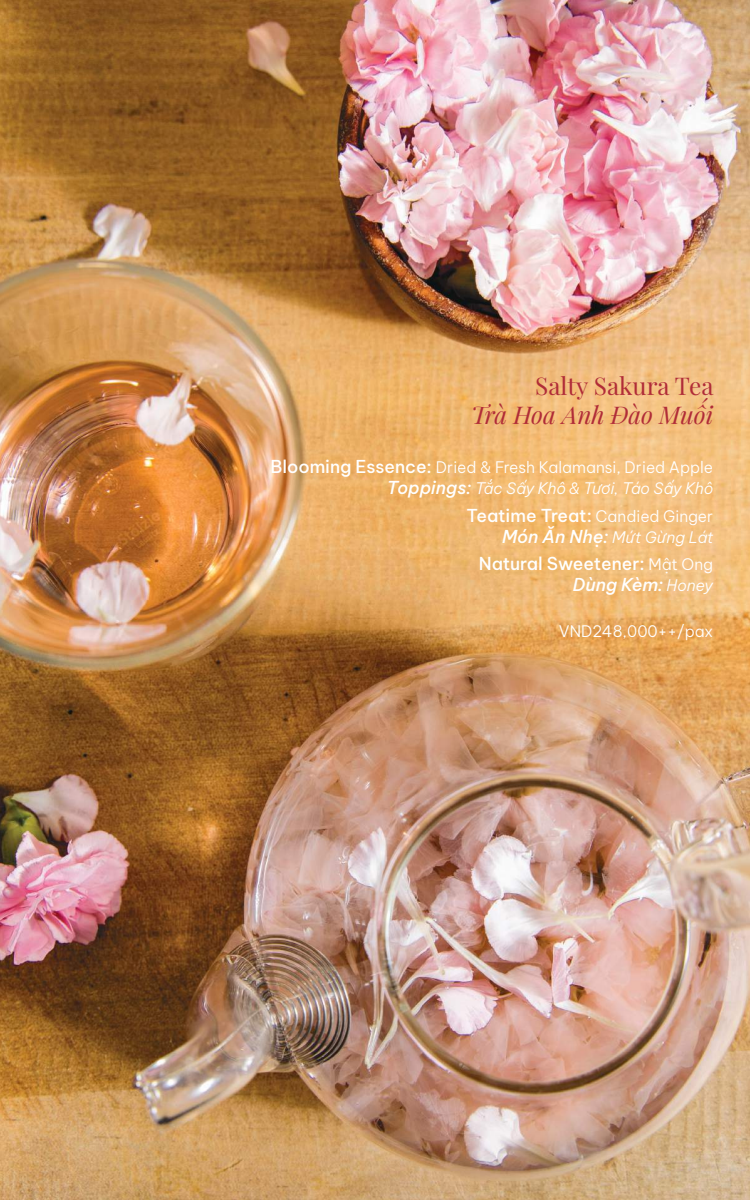
<style>
.page{position:relative;width:750px;height:1200px;background:#fff}
.page>*{position:absolute;margin:0;border:0;box-sizing:border-box;transform-origin:0 0}
.t1{font:italic 24.38px "Playfair Display";color:#b02c38}
.t2{font:24.38px "Playfair Display";color:#b02c38}
.t3{font:500 17.5px/21px "Be Vietnam Pro";letter-spacing:-.005em;color:#fff;text-align:right}
.t4{font:300 15.62px/21px "Be Vietnam Pro";color:#fff;text-align:right}
.t5{font:italic 300 15.62px "Be Vietnam Pro";color:#fff}
.s1{font-weight:500;font-size:17.5px}
.s2{font-weight:500;font-style:italic;font-size:17.5px}
.s3{font-style:italic}
.s4{font-weight:300;font-size:15.62px}
.s5{font-weight:300;font-style:italic;font-size:15.62px}
</style>
<div class="page">
<img style="left:0;top:0;width:750px;height:1200px">
<h1 class="t2" style="left:535px;top:367px;width:180px">Salty Sakura Tea</h1>
<h1 class="t1" style="left:471px;top:396px;width:244px">Trà Hoa Anh Đào Muối</h1>
<p class="t4" style="left:271px;top:455px;width:444px"><span class="s1">Blooming Essence:</span> Dried &amp; Fresh Kalamansi, Dried Apple<br><span class="s2">Toppings:</span> <span class="s3">Tắc Sấy Khô &amp; Tươi, Táo Sấy Khô</span></p>
<p class="t3" style="left:467px;top:503px;width:248px">Teatime Treat: <span class="s4">Candied Ginger</span></p>
<p class="t5" style="left:502px;top:524px;width:213px"><span class="s1">Món Ăn Nhẹ:</span> Mứt Gừng Lát</p>
<p class="t3" style="left:479px;top:551px;width:236px">Natural Sweetener: <span class="s4">Mật Ong<br></span><span class="s3">Dùng Kèm:</span> <span class="s5">Honey</span></p>
<p class="t4" style="left:559px;top:620px;width:156px">VND248,000++/pax</p>
</div>
